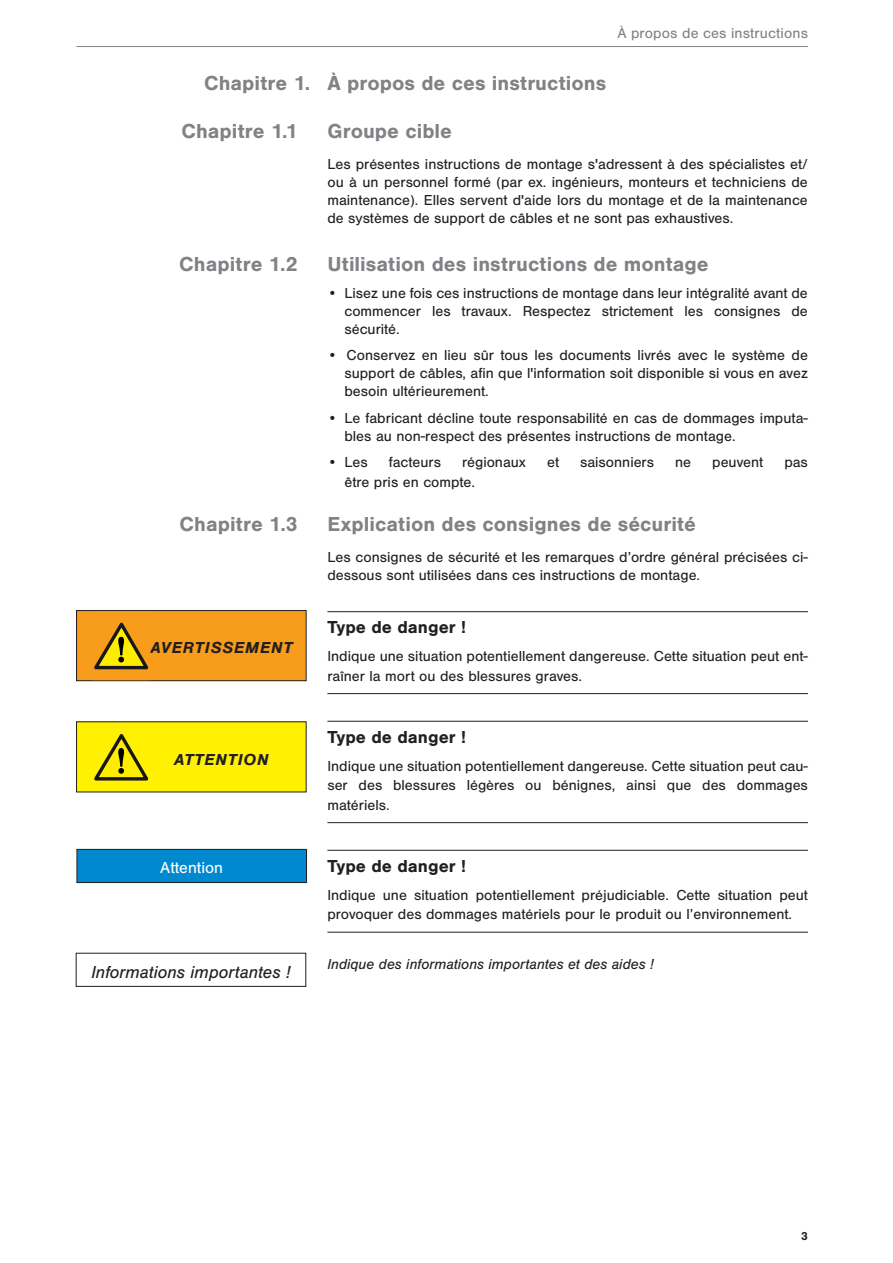
<style>
.page{position:relative;width:893px;height:1263px;background:#fff}
.page>*{position:absolute;margin:0;border:0;box-sizing:border-box;transform-origin:0 0}
.t1{font:700 21px "Nimbus San";color:#808285}
.Start_Warnhinweis__W{font:700 18px "Nimbus San";color:#231f20}
.t2{font:italic 18px "Nimbus San";color:#231f20}
.t3{font:italic 700 16.5px "Nimbus San";letter-spacing:.05em;color:#231f20}
.t4{font:16.5px "Nimbus San";color:#fff}
.Fließtext{font:15px/18px "Nimbus San";color:#231f20;text-align:justify}
.Ende_Warnhinweis{font:15px/19.5px "Nimbus San";color:#231f20}
.Hinweis{font:italic 15px "Nimbus San";color:#231f20}
.Kolumnentitel_rechts{font:15px "Nimbus San";letter-spacing:.01em;color:#808285}
.t5{font:700 12px "Nimbus San";color:#231f20}
</style>
<div class="page">
<hr style="left:327px;top:611px;width:481px;height:1px;background:#231f20">
<hr style="left:327px;top:693px;width:481px;height:1px;background:#231f20">
<hr style="left:327px;top:721px;width:481px;height:1px;background:#231f20">
<hr style="left:327px;top:822px;width:481px;height:1px;background:#231f20">
<hr style="left:327px;top:850px;width:481px;height:1px;background:#231f20">
<hr style="left:327px;top:932px;width:481px;height:1px;background:#231f20">
<div style="left:77px;top:610px;width:229px;height:71px;background:#f89c1c"></div>
<div style="left:76px;top:610px;width:231px;height:71px;border:1px solid #231f20"></div>
<svg style="left:94px;top:622px;width:54px;height:47px"></svg>
<div style="left:77px;top:722px;width:229px;height:70px;background:#fff101"></div>
<svg style="left:94px;top:734px;width:54px;height:47px"></svg>
<div style="left:77px;top:849px;width:230px;height:33px;background:#0089cf"></div>
<div style="left:77px;top:849px;width:230px;height:34px;border:1px solid #231f20"></div>
<div style="left:76px;top:953px;width:230px;height:34px;border:1px solid #231f20"></div>
<hr style="left:77px;top:46px;width:731px;height:1px;background:#808285">
<p class="Kolumnentitel_rechts" style="left:617px;top:24px;width:192px">À propos de ces instructions</p>
<p class="t1" style="left:204px;top:71px;width:404px">Chapitre 1. À propos de ces instructions</p>
<p class="t1" style="left:181px;top:120px;width:118px">Chapitre 1.1</p>
<p class="t1" style="left:327px;top:120px;width:126px">Groupe cible</p>
<p class="Fließtext" style="left:327px;top:155px;width:482px">Les présentes instructions de montage s'adressent à des spécialistes et/ ou à un personnel formé (par ex. ingénieurs, monteurs et techniciens de maintenance). Elles servent d'aide lors du montage et de la maintenance de systèmes de support de câbles et ne sont pas exhaustives.</p>
<p class="t1" style="left:179px;top:253px;width:120px">Chapitre 1.2</p>
<p class="t1" style="left:327px;top:253px;width:383px">Utilisation des instructions de montage</p>
<p class="Fließtext" style="left:344px;top:284px;width:465px;text-indent:-17px">• Lisez une fois ces instructions de montage dans leur intégralité avant de commencer les travaux. Respectez strictement les consignes de sécurité.</p>
<p class="Fließtext" style="left:344px;top:347px;width:465px;text-indent:-17px">• Conservez en lieu sûr tous les documents livrés avec le système de support de câbles, afin que l'information soit disponible si vous en avez besoin ultérieurement.</p>
<p class="Fließtext" style="left:344px;top:409px;width:465px;text-indent:-17px">• Le fabricant décline toute responsabilité en cas de dommages imputa&shy;bles au non-respect des présentes instructions de montage.</p>
<p class="Fließtext" style="left:327px;top:454px;width:42px">• Les</p>
<p class="Fließtext" style="left:389px;top:454px;width:54px">facteurs</p>
<p class="Fließtext" style="left:462px;top:454px;width:65px">régionaux</p>
<p class="Fließtext" style="left:547px;top:454px;width:13px">et</p>
<p class="Fließtext" style="left:580px;top:454px;width:76px">saisonniers</p>
<p class="Fließtext" style="left:675px;top:454px;width:18px">ne</p>
<p class="Fließtext" style="left:712px;top:454px;width:53px">peuvent</p>
<p class="Fließtext" style="left:784px;top:454px;width:25px">pas</p>
<p class="Fließtext" style="left:344px;top:473px;width:132px">être pris en compte.</p>
<p class="t1" style="left:180px;top:512px;width:120px">Chapitre 1.3</p>
<p class="t1" style="left:327px;top:512px;width:370px">Explication des consignes de sécurité</p>
<p class="Fließtext" style="left:327px;top:548px;width:482px">Les consignes de sécurité et les remarques d’ordre général précisées ci&shy;dessous sont utilisées dans ces instructions de montage.</p>
<p class="Start_Warnhinweis__W" style="left:327px;top:617px;width:140px">Type de danger !</p>
<p class="Ende_Warnhinweis" style="left:327px;top:647px;width:482px">Indique une situation potentiellement dangereuse. Cette situation peut ent&shy;raîner la mort ou des blessures graves.</p>
<p class="t3" style="left:150px;top:638px;width:144px">AVERTISSEMENT</p>
<p class="t3" style="left:174px;top:749px;width:96px">ATTENTION</p>
<p class="t4" style="left:160px;top:859px;width:64px">Attention</p>
<p class="t2" style="left:91px;top:962px;width:201px">Informations importantes !</p>
<p class="Start_Warnhinweis__W" style="left:327px;top:727px;width:140px">Type de danger !</p>
<p class="Ende_Warnhinweis" style="left:327px;top:756px;width:482px;text-align:justify">Indique une situation potentiellement dangereuse. Cette situation peut cau&shy;ser des blessures légères ou bénignes, ainsi que des dommages matériels.</p>
<p class="Start_Warnhinweis__W" style="left:327px;top:856px;width:140px">Type de danger !</p>
<p class="Ende_Warnhinweis" style="left:327px;top:885px;width:482px">Indique une situation potentiellement préjudiciable. Cette situation peut provoquer des dommages matériels pour le produit ou l’environnement.</p>
<p class="Hinweis" style="left:327px;top:955px;width:328px">Indique des informations importantes et des aides !</p>
<p class="t5" style="left:801px;top:1229px;width:8px">3</p>
</div>
